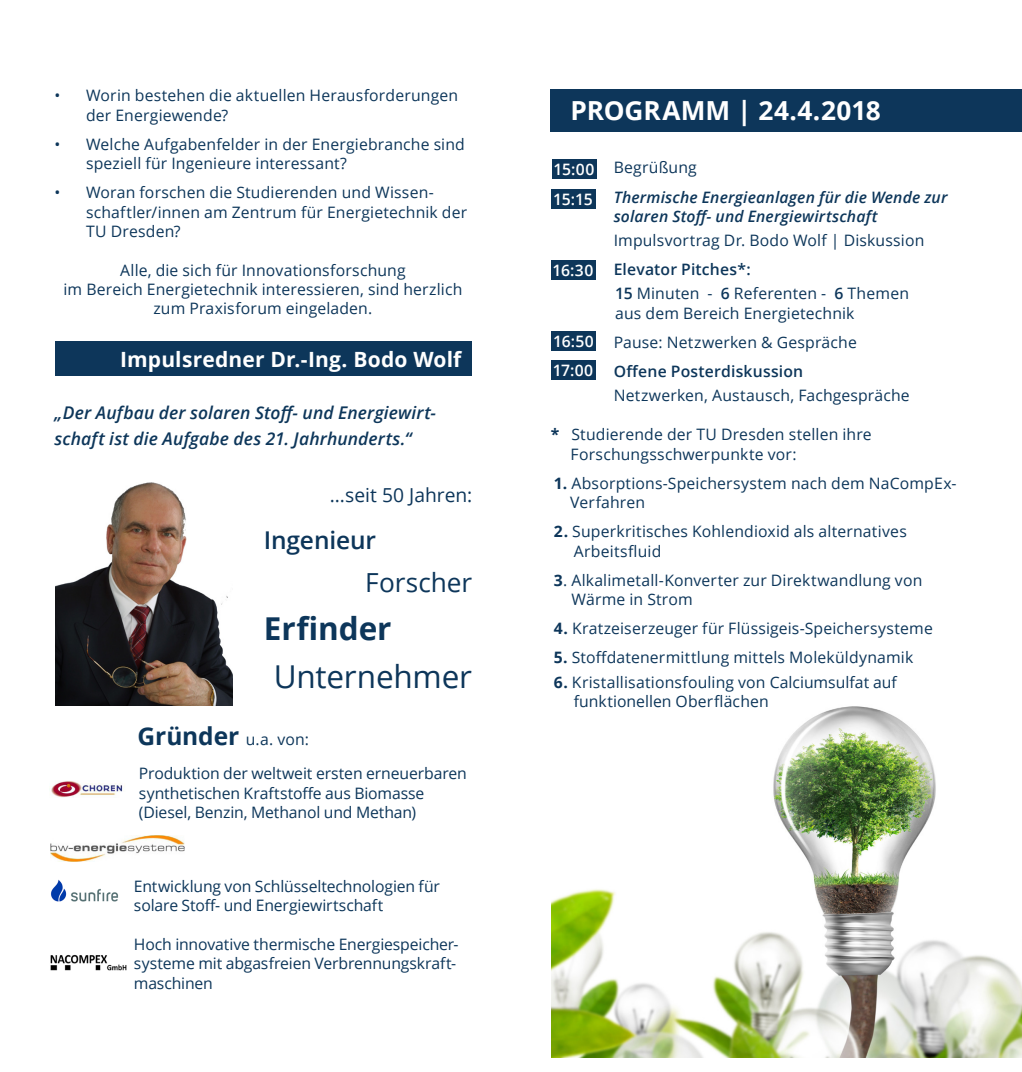
<style>
.page{position:relative;width:1022px;height:1072px;background:#fff}
.page>*{position:absolute;margin:0;border:0;box-sizing:border-box;transform-origin:0 0}
.t1{font:31.5px "Open Sans";letter-spacing:-.005em;color:#0d365a}
.t2{font:700 31.5px "Open Sans";letter-spacing:-.005em;color:#0d365a}
.t3{font:700 26.25px "Open Sans";color:#fff}
.t4{font:26.25px "Open Sans";letter-spacing:-.005em;color:#0d365a}
.t5{font:600 24.5px "Open Sans";letter-spacing:-.005em;color:#0d365a}
.t6{font:700 21px "Open Sans";letter-spacing:.01em;color:#fff}
.t7{font:19.25px "Open Sans";color:#0d365a}
.t8{font:italic 600 17.5px/26.2px "Open Sans";letter-spacing:.005em;color:#0d365a}
.t9{font:15.75px/19.2px "Open Sans";letter-spacing:.01em;color:#0d365a}
.t10{font:15.75px/19.2px "Open Sans";letter-spacing:-.01em;color:#0d365a}
.t11{font:italic 600 15.75px/19.2px "Open Sans";letter-spacing:.01em;color:#0d365a}
.t12{font:600 15.75px "Open Sans";letter-spacing:.01em;color:#0d365a}
.t13{font:600 15.75px "Open Sans";letter-spacing:-.025em;color:#fff}
.s1{font-weight:700;font-size:24.5px}
.s2{font-weight:600}
.s3{font-weight:700}
</style>
<div class="page">
<img style="left:552px;top:706px;width:470px;height:351px">
<img style="left:51px;top:780px;width:73px;height:18px">
<img style="left:55px;top:482px;width:178px;height:223px">
<div style="left:551px;top:89px;width:471px;height:42px;background:#0d365a"></div>
<div style="left:55px;top:341px;width:416px;height:35px;background:#0d365a"></div>
<img style="left:51px;top:835px;width:133px;height:26px">
<img style="left:51px;top:879px;width:68px;height:23px">
<div style="left:552px;top:159px;width:44px;height:20px;background:#0d365a"></div>
<div style="left:551px;top:260px;width:44px;height:20px;background:#0d365a"></div>
<div style="left:551px;top:331px;width:45px;height:20px;background:#0d365a"></div>
<div style="left:551px;top:360px;width:44px;height:19px;background:#0d365a"></div>
<img style="left:50px;top:954px;width:77px;height:17px">
<div style="left:551px;top:189px;width:44px;height:19px;background:#0d365a"></div>
<p class="t9" style="left:86px;top:86px;width:373px;text-indent:-31px">• Worin bestehen die aktuellen Herausforderungen der Energiewende?</p>
<p class="t9" style="left:86px;top:134px;width:380px;text-indent:-31px">• Welche Aufgabenfelder in der Energiebranche sind speziell für Ingenieure interessant?</p>
<p class="t9" style="left:86px;top:182px;width:383px;text-indent:-31px">• Woran forschen die Studierenden und Wissen&shy;schaftler/innen am Zentrum für Energietechnik der<br>TU Dresden?</p>
<p class="t9" style="left:63px;top:260px;width:400px;text-align:center">Alle, die sich für Innovationsforschung<br>im Bereich Energietechnik interessieren, sind herzlich zum Praxisforum eingeladen.</p>
<p class="t6" style="left:120px;top:344px;width:343px">Impulsredner Dr.-Ing. Bodo Wolf</p>
<p class="t8" style="left:55px;top:399px;width:383px">„Der Aufbau der solaren Stoff- und Energiewirt&shy;schaft ist die Aufgabe des 21. Jahrhunderts.“</p>
<p class="t7" style="left:330px;top:481px;width:144px">...seit 50 Jahren:</p>
<p class="t5" style="left:264px;top:524px;width:114px">Ingenieur</p>
<p class="t4" style="left:365px;top:565px;width:108px">Forscher</p>
<p class="t2" style="left:264px;top:606px;width:129px">Erfinder</p>
<p class="t1" style="left:274px;top:655px;width:200px">Unternehmer</p>
<p class="t9" style="left:138px;top:729px;width:173px"><span class="s1">Gründer</span> u.a. von:</p>
<p class="t10" style="left:139px;top:763px;width:329px">Produktion der weltweit ersten erneuerbaren synthetischen Kraftstoffe aus Biomasse (Diesel, Benzin, Methanol und Methan)</p>
<p class="t10" style="left:134px;top:876px;width:307px">Entwicklung von Schlüsseltechnologien für solare Stoff- und Energiewirtschaft</p>
<p class="t10" style="left:134px;top:934px;width:326px">Hoch innovative thermische Energiespeicher&shy;systeme mit abgasfreien Verbrennungskraft&shy;maschinen</p>
<p class="t3" style="left:570px;top:92px;width:312px">PROGRAMM | 24.4.2018</p>
<p class="t9" style="left:614px;top:158px;width:85px">Begrüßung</p>
<p class="t11" style="left:614px;top:187px;width:335px">Thermische Energieanlagen für die Wende zur solaren Stoff- und Energiewirtschaft</p>
<p class="t9" style="left:614px;top:230px;width:312px">Impulsvortrag Dr. Bodo Wolf | Diskussion</p>
<p class="t12" style="left:614px;top:259px;width:139px">Elevator Pitches*:</p>
<p class="t9" style="left:615px;top:284px;width:295px"><span class="s2">15</span> Minuten - <span class="s2">6</span> Referenten - <span class="s2">6</span> Themen aus dem Bereich Energietechnik</p>
<p class="t9" style="left:614px;top:332px;width:245px">Pause: Netzwerken &amp; Gespräche</p>
<p class="t12" style="left:614px;top:360px;width:191px">Offene Posterdiskussion</p>
<p class="t9" style="left:614px;top:385px;width:298px">Netzwerken, Austausch, Fachgespräche</p>
<p class="t9" style="left:551px;top:424px;width:323px"><span class="s3">*</span> Studierende der TU Dresden stellen ihre</p>
<p class="t9" style="left:570px;top:444px;width:227px">Forschungsschwerpunkte vor:</p>
<p class="t9" style="left:554px;top:473px;width:404px"><span class="s3">1.</span> Absorptions-Speichersystem nach dem NaCompEx-</p>
<p class="t9" style="left:570px;top:492px;width:76px">Verfahren</p>
<p class="t9" style="left:554px;top:521px;width:354px"><span class="s3">2.</span> Superkritisches Kohlendioxid als alternatives</p>
<p class="t9" style="left:574px;top:541px;width:89px">Arbeitsfluid</p>
<p class="t9" style="left:554px;top:570px;width:370px"><span class="s3">3</span>. Alkalimetall-Konverter zur Direktwandlung von</p>
<p class="t9" style="left:571px;top:589px;width:123px">Wärme in Strom</p>
<p class="t9" style="left:554px;top:618px;width:380px"><span class="s3">4.</span> Kratzeiserzeuger für Flüssigeis-Speichersysteme</p>
<p class="t9" style="left:554px;top:647px;width:361px"><span class="s3">5.</span> Stoffdatenermittlung mittels Moleküldynamik</p>
<p class="t9" style="left:554px;top:672px;width:345px"><span class="s3">6.</span> Kristallisationsfouling von Calciumsulfat auf</p>
<p class="t9" style="left:574px;top:691px;width:197px">funktionellen Oberflächen</p>
<p class="t13" style="left:554px;top:158px;width:42px">15:00</p>
<p class="t13" style="left:553px;top:188px;width:41px">15:15</p>
<p class="t13" style="left:553px;top:259px;width:42px">16:30</p>
<p class="t13" style="left:553px;top:331px;width:42px">16:50</p>
<p class="t13" style="left:553px;top:359px;width:42px">17:00</p>
</div>
